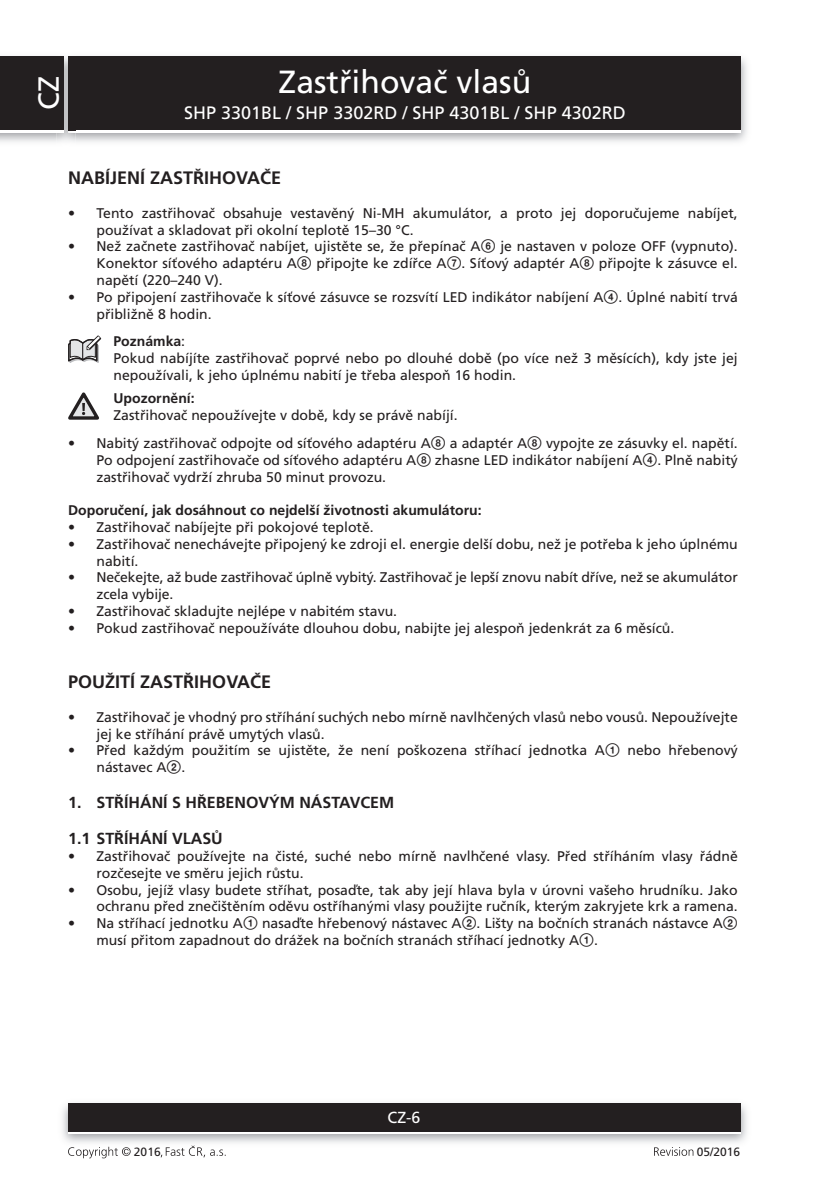
<style>
.page{position:relative;width:840px;height:1191px;background:#fff}
.page>*{position:absolute;margin:0;border:0;box-sizing:border-box;transform-origin:0 0}
.t1{font:32px "Frutiger CE";color:#fff}
.t2{font:29px "Frutiger CE";color:#fff}
.t3{font:18px "Frutiger CE";color:#fff}
.titulek_9{font:700 18px "Frutiger CE";color:#231f20}
.titulek_8{font:700 16px "Frutiger CE";color:#231f20}
.t4{font:16px "Frutiger CE";color:#fff}
.text_7{font:14px/16.8px "Frutiger CE";color:#231f20}
.titulek_8-2{font:700 14px "Frutiger CE";color:#231f20}
.odrazka{font:14px "Frutiger CE";color:#231f20}
.Normální{font:700 14px "Frutiger CE";color:#231f20}
.text_7-2{font:700 14px "Frutiger CE";color:#231f20}
.t5{font:12px "Frutiger CE";color:#231f20}
.s1{font-family:"Zz 3"}
.s2{font-weight:400}
</style>
<div class="page">
<img style="left:0;top:56px;width:747px;height:86px">
<div style="left:68px;top:59px;width:672px;height:74px;background:#fff"></div>
<div style="left:68px;top:57px;width:672px;height:73px;background:#231f20"></div>
<img style="left:62px;top:1103px;width:685px;height:40px">
<div style="left:68px;top:1106px;width:672px;height:28px;background:linear-gradient(to right,#fff,#fff)"></div>
<div style="left:68px;top:1103px;width:672px;height:28px;background:#231f20"></div>
<img style="left:57px;top:56px;width:18px;height:86px">
<img style="left:68px;top:130px;width:7px;height:3px">
<svg style="left:68px;top:57px;width:7px;height:2px"></svg>
<img style="left:68px;top:59px;width:7px;height:71px">
<div style="left:0;top:59px;width:64px;height:74px;background:#fff"></div>
<div style="left:0;top:57px;width:64px;height:73px;background:#231f20"></div>
<svg style="left:68px;top:1146px;width:62px;height:12px"></svg>
<svg style="left:161px;top:1145px;width:64px;height:12px"></svg>
<svg style="left:654px;top:1147px;width:39px;height:8px"></svg>
<svg style="left:68px;top:335px;width:33px;height:28px"></svg>
<svg style="left:68px;top:392px;width:31px;height:28px"></svg>
<h2 class="t2" style="left:32px;top:110px;width:35px;rotate:-90deg">CZ</h2>
<h1 class="t1" style="left:278px;top:64px;width:254px">Zastřihovač vlasů</h1>
<p class="t3" style="left:184px;top:102px;width:443px">SHP 3301BL / SHP 3302RD / SHP 4301BL / SHP 4302RD</p>
<p class="titulek_9" style="left:68px;top:168px;width:214px">NABÍJENÍ ZASTŘIHOVAČE</p>
<p class="text_7" style="left:96px;top:204px;width:642px;text-indent:-28px">• Tento zastřihovač obsahuje vestavěný Ni-MH akumulátor, a proto jej doporučujeme nabíjet, používat a skladovat při okolní teplotě 15–30 °C.</p>
<p class="text_7" style="left:96px;top:238px;width:642px;text-align:justify;text-indent:-28px">• Než začnete zastřihovač nabíjet, ujistěte se, že přepínač A<span class="s1">6</span> je nastaven v poloze OFF (vypnuto).<br>Konektor síťového adaptéru A<span class="s1">8</span> připojte ke zdířce A<span class="s1">7</span>. Síťový adaptér A<span class="s1">8</span> připojte k zásuvce el. napětí (220–240 V).</p>
<p class="text_7" style="left:96px;top:288px;width:642px;text-indent:-28px">• Po připojení zastřihovače k síťové zásuvce se rozsvítí LED indikátor nabíjení A<span class="s1">4</span>. Úplné nabití trvá přibližně 8 hodin.</p>
<p class="text_7-2" style="left:113px;top:333px;width:73px">Poznámka<span class="s2">:</span></p>
<p class="text_7" style="left:113px;top:350px;width:625px">Pokud nabíjíte zastřihovač poprvé nebo po dlouhé době (po více než 3 měsících), kdy jste jej nepoužívali, k jeho úplnému nabití je třeba alespoň 16 hodin.</p>
<p class="Normální" style="left:113px;top:390px;width:83px">Upozornění:</p>
<p class="odrazka" style="left:113px;top:407px;width:345px">Zastřihovač nepoužívejte v době, kdy se právě nabíjí.</p>
<p class="text_7" style="left:96px;top:435px;width:642px;text-align:justify;text-indent:-28px">• Nabitý zastřihovač odpojte od síťového adaptéru A<span class="s1">8</span> a adaptér A<span class="s1">8</span> vypojte ze zásuvky el. napětí.<br>Po odpojení zastřihovače od síťového adaptéru A<span class="s1">8</span> zhasne LED indikátor nabíjení A<span class="s1">4</span>. Plně nabitý zastřihovač vydrží zhruba 50 minut provozu.</p>
<p class="titulek_8-2" style="left:68px;top:502px;width:415px">Doporučení, jak dosáhnout co nejdelší životnosti akumulátoru:</p>
<p class="text_7" style="left:68px;top:519px;width:307px">• Zastřihovač nabíjejte při pokojové teplotě.</p>
<p class="text_7" style="left:96px;top:535px;width:642px;text-indent:-28px">• Zastřihovač nenechávejte připojený ke zdroji el. energie delší dobu, než je potřeba k jeho úplnému nabití.</p>
<p class="text_7" style="left:96px;top:569px;width:642px;text-indent:-28px">• Nečekejte, až bude zastřihovač úplně vybitý. Zastřihovač je lepší znovu nabít dříve, než se akumulátor zcela vybije.</p>
<p class="text_7" style="left:68px;top:603px;width:330px">• Zastřihovač skladujte nejlépe v nabitém stavu.</p>
<p class="text_7" style="left:68px;top:619px;width:607px">• Pokud zastřihovač nepoužíváte dlouhou dobu, nabijte jej alespoň jedenkrát za 6 měsíců.</p>
<p class="titulek_9" style="left:68px;top:671px;width:204px">POUŽITÍ ZASTŘIHOVAČE</p>
<p class="text_7" style="left:96px;top:708px;width:642px;text-indent:-28px">• Zastřihovač je vhodný pro stříhání suchých nebo mírně navlhčených vlasů nebo vousů. Nepoužívejte jej ke stříhání právě umytých vlasů.</p>
<p class="text_7" style="left:96px;top:742px;width:642px;text-indent:-28px">• Před každým použitím se ujistěte, že není poškozena stříhací jednotka A<span class="s1">1</span> nebo hřebenový nástavec A<span class="s1">2</span>.</p>
<p class="titulek_8" style="left:68px;top:793px;width:327px">1. STŘÍHÁNÍ S HŘEBENOVÝM NÁSTAVCEM</p>
<p class="titulek_8" style="left:68px;top:829px;width:156px">1.1 STŘÍHÁNÍ VLASŮ</p>
<p class="text_7" style="left:96px;top:847px;width:642px;text-indent:-28px">• Zastřihovač používejte na čisté, suché nebo mírně navlhčené vlasy. Před stříháním vlasy řádně rozčesejte ve směru jejich růstu.</p>
<p class="text_7" style="left:68px;top:881px;width:670px;text-align:right">• Osobu, jejíž vlasy budete stříhat, posaďte, tak aby její hlava byla v úrovni vašeho hrudníku. Jako ochranu před znečištěním oděvu ostříhanými vlasy použijte ručník, kterým zakryjete krk a ramena.</p>
<p class="text_7" style="left:96px;top:915px;width:642px;text-indent:-28px">• Na stříhací jednotku A<span class="s1">1</span> nasaďte hřebenový nástavec A<span class="s1">2</span>. Lišty na bočních stranách nástavce A<span class="s1">2 </span>musí přitom zapadnout do drážek na bočních stranách stříhací jednotky A<span class="s1">1</span>.</p>
<p class="t4" style="left:387px;top:1108px;width:34px">CZ-6</p>
<p class="t5" style="left:134px;top:1144px;width:28px">2016</p>
<p class="t5" style="left:696px;top:1144px;width:45px">05/2016</p>
</div>
